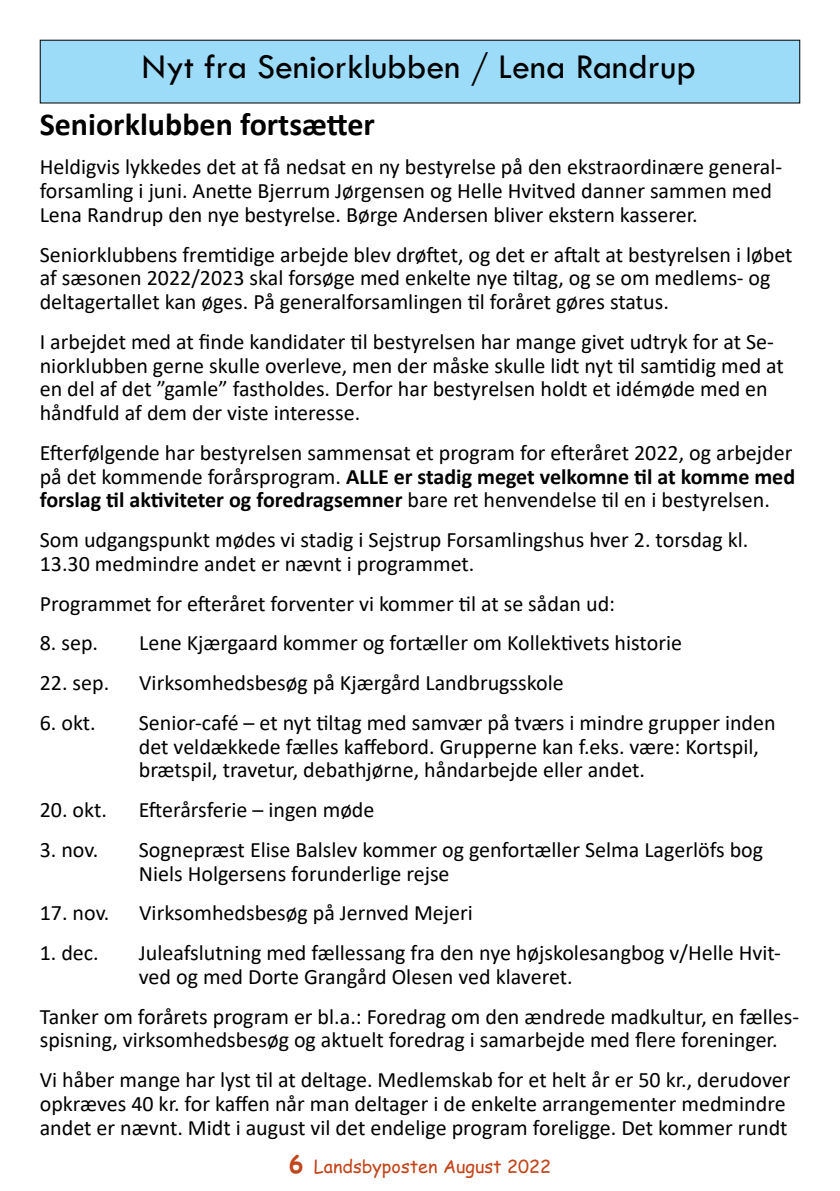
<style>
.page{position:relative;width:840px;height:1191px;background:#fff}
.page>*{position:absolute;margin:0;border:0;box-sizing:border-box;transform-origin:0 0}
.t1{font:36px "Tw Cen";color:#000}
.t2{font:700 32px "Calibri";color:#000}
.t3{font:22px/23.8px "Calibri";color:#000}
.t4{font:18px "Comic Sans MS";color:#c1461c}
.s1{font-weight:700}
.s2{font-weight:700;font-size:24px}
</style>
<div class="page">
<div style="left:40px;top:40px;width:759px;height:63px;background:#9ddcf9"></div>
<h1 class="t1" style="left:142px;top:45px;width:555px">Nyt fra Seniorklubben / Lena Randrup</h1>
<h2 class="t2" style="left:40px;top:101px;width:336px">Seniorklubben fortsætter</h2>
<p class="t3" style="left:40px;top:155px;width:743px">Heldigvis lykkedes det at få nedsat en ny bestyrelse på den ekstraordinære general&shy;forsamling i juni. Anette Bjerrum Jørgensen og Helle Hvitved danner sammen med<br>Lena Randrup den nye bestyrelse. Børge Andersen bliver ekstern kasserer.</p>
<p class="t3" style="left:40px;top:242px;width:754px">Seniorklubbens fremtidige arbejde blev drøftet, og det er aftalt at bestyrelsen i løbet af sæsonen 2022/2023 skal forsøge med enkelte nye tiltag, og se om medlems- og deltagertallet kan øges. På generalforsamlingen til foråret gøres status.</p>
<p class="t3" style="left:40px;top:329px;width:745px">I arbejdet med at finde kandidater til bestyrelsen har mange givet udtryk for at Se&shy;niorklubben gerne skulle overleve, men der måske skulle lidt nyt til samtidig med at en del af det ”gamle” fastholdes. Derfor har bestyrelsen holdt et idémøde med en håndfuld af dem der viste interesse.</p>
<p class="t3" style="left:40px;top:440px;width:756px">Efterfølgende har bestyrelsen sammensat et program for efteråret 2022, og arbejder på det kommende forårsprogram. <span class="s1">ALLE er stadig meget velkomne til at komme med forslag til aktiviteter og foredragsemner</span> bare ret henvendelse til en i bestyrelsen.</p>
<p class="t3" style="left:40px;top:527px;width:709px">Som udgangspunkt mødes vi stadig i Sejstrup Forsamlingshus hver 2. torsdag kl.<br>13.30 medmindre andet er nævnt i programmet.</p>
<p class="t3" style="left:40px;top:591px;width:576px">Programmet for efteråret forventer vi kommer til at se sådan ud:</p>
<p class="t3" style="left:40px;top:630px;width:60px">8. sep.</p>
<p class="t3" style="left:139px;top:630px;width:544px">Lene Kjærgaard kommer og fortæller om Kollektivets historie</p>
<p class="t3" style="left:40px;top:670px;width:71px">22. sep.</p>
<p class="t3" style="left:139px;top:670px;width:426px">Virksomhedsbesøg på Kjærgård Landbrugsskole</p>
<p class="t3" style="left:40px;top:710px;width:58px">6. okt.</p>
<p class="t3" style="left:139px;top:710px;width:638px">Senior-café – et nyt tiltag med samvær på tværs i mindre grupper inden det veldækkede fælles kaffebord. Grupperne kan f.eks. være: Kortspil, brætspil, travetur, debathjørne, håndarbejde eller andet.</p>
<p class="t3" style="left:40px;top:797px;width:69px">20. okt.</p>
<p class="t3" style="left:139px;top:797px;width:237px">Efterårsferie – ingen møde</p>
<p class="t3" style="left:40px;top:837px;width:60px">3. nov.</p>
<p class="t3" style="left:139px;top:837px;width:625px">Sognepræst Elise Balslev kommer og genfortæller Selma Lagerlöfs bog<br>Niels Holgersens forunderlige rejse</p>
<p class="t3" style="left:40px;top:900px;width:71px">17. nov.</p>
<p class="t3" style="left:139px;top:900px;width:335px">Virksomhedsbesøg på Jernved Mejeri</p>
<p class="t3" style="left:40px;top:940px;width:61px">1. dec.</p>
<p class="t3" style="left:139px;top:940px;width:643px">Juleafslutning med fællessang fra den nye højskolesangbog v/Helle Hvit&shy;ved og med Dorte Grangård Olesen ved klaveret.</p>
<p class="t3" style="left:40px;top:1003px;width:760px">Tanker om forårets program er bl.a.: Foredrag om den ændrede madkultur, en fælles&shy;spisning, virksomhedsbesøg og aktuelt foredrag i samarbejde med flere foreninger.</p>
<p class="t3" style="left:40px;top:1067px;width:751px">Vi håber mange har lyst til at deltage. Medlemskab for et helt år er 50 kr., derudover opkræves 40 kr. for kaffen når man deltager i de enkelte arrangementer medmindre andet er nævnt. Midt i august vil det endelige program foreligge. Det kommer rundt</p>
<p class="t4" style="left:289px;top:1153px;width:263px"><span class="s2">6</span> Landsbyposten August 2022</p>
</div>
